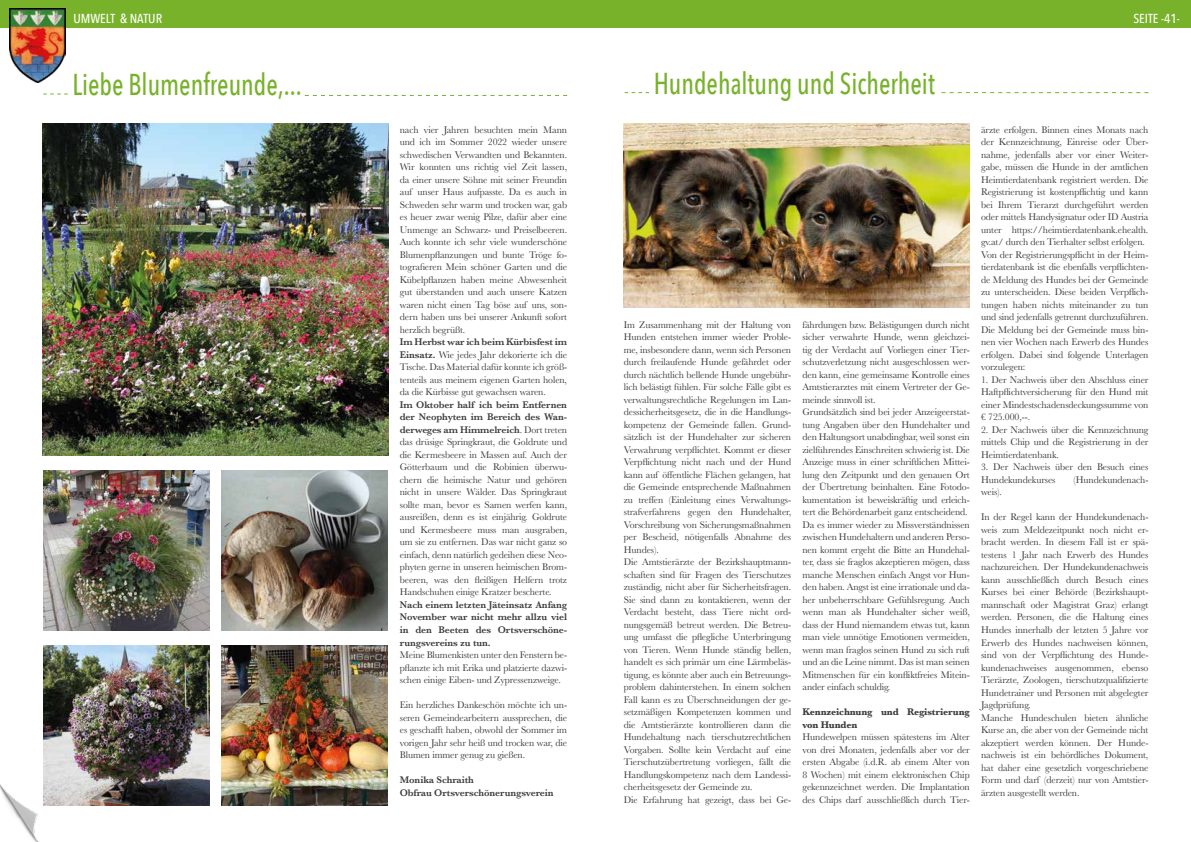
<style>
.page{position:relative;width:1191px;height:842px;background:#fff}
.page>*{position:absolute;margin:0;border:0;box-sizing:border-box;transform-origin:0 0}
.t1{font:500 30.2px "Avenir Next Condensed";color:#78b22b;scale:.87 1}
.t2{font:500 13px "Avenir Next Condensed";color:#fff}
.t3{font:10px/12.5px "Baskerville";letter-spacing:-.01em;color:#3c3c3b;text-align:justify}
.t4{font:600 10px/12.5px "Baskerville";letter-spacing:-.01em;color:#3c3c3b;text-align:justify}
.t5{font:700 10px/12.5px "Baskerville";letter-spacing:-.01em;color:#3c3c3b}
.s1{font-weight:600}
</style>
<div class="page">
<div style="left:0;top:0;width:1191px;height:28px;background:#78b22b"></div>
<img style="left:9px;top:9px;width:57px;height:66px">
<img style="left:0;top:784px;width:126px;height:58px">
<img style="left:24px;top:48px;width:44px;height:47px">
<svg style="left:305px;top:95px;width:262px;height:1px"></svg>
<img style="left:43px;top:124px;width:345px;height:331px">
<img style="left:43px;top:471px;width:167px;height:159px">
<img style="left:221px;top:471px;width:167px;height:159px">
<img style="left:43px;top:646px;width:167px;height:159px">
<img style="left:221px;top:646px;width:167px;height:159px">
<svg style="left:624px;top:92px;width:25px;height:1px"></svg>
<svg style="left:941px;top:92px;width:207px;height:1px"></svg>
<img style="left:623px;top:124px;width:347px;height:184px">
<h2 class="t2" style="left:73px;top:11px;width:90px">UMWELT &amp; NATUR</h2>
<h2 class="t2" style="left:1133px;top:11px;width:48px">SEITE -41-</h2>
<h1 class="t1" style="left:72px;top:66px;width:265px">Liebe Blumenfreunde,...</h1>
<p class="t3" style="left:400px;top:124px;width:169px">nach vier Jahren besuchten mein Mann und ich im Sommer 2022 wieder unsere schwedischen Verwandten und Bekannten.<br>Wir konnten uns richtig viel Zeit lassen, da einer unsere Söhne mit seiner Freundin auf unser Haus aufpasste. Da es auch in Schweden sehr warm und trocken war, gab es heuer zwar wenig Pilze, dafür aber eine Unmenge an Schwarz- und Preiselbeeren.<br>Auch konnte ich sehr viele wunderschöne Blumenpflanzungen und bunte Tröge fo&shy;tografieren Mein schöner Garten und die Kübelpflanzen haben meine Abwesenheit gut überstanden und auch unsere Katzen waren nicht einen Tag böse auf uns, son&shy;dern haben uns bei unserer Ankunft sofort herzlich begrüßt.</p>
<p class="t3" style="left:400px;top:336px;width:169px"><span class="s1">Im Herbst war ich beim Kürbisfest im Einsatz.</span> Wie jedes Jahr dekorierte ich die Tische. Das Material dafür konnte ich größ&shy;tenteils aus meinem eigenen Garten holen, da die Kürbisse gut gewachsen waren.</p>
<p class="t3" style="left:400px;top:399px;width:169px"><span class="s1">Im Oktober half ich beim Entfernen der Neophyten im Bereich des Wan&shy;derweges am Himmelreich</span>. Dort treten das drüsige Springkraut, die Goldrute und die Kermesbeere in Massen auf. Auch der Götterbaum und die Robinien überwu&shy;chern die heimische Natur und gehören nicht in unsere Wälder. Das Springkraut sollte man, bevor es Samen werfen kann, ausreißen, denn es ist einjährig. Goldrute und Kermesbeere muss man ausgraben, um sie zu entfernen. Das war nicht ganz so einfach, denn natürlich gedeihen diese Neo&shy;phyten gerne in unseren heimischen Brom&shy;beeren, was den fleißigen Helfern trotz Handschuhen einige Kratzer bescherte.</p>
<p class="t4" style="left:400px;top:598px;width:169px">Nach einem letzten Jäteinsatz Anfang November war nicht mehr allzu viel in den Beeten des Ortsverschöne&shy;rungsvereins zu tun.</p>
<p class="t3" style="left:400px;top:649px;width:169px">Meine Blumenkisten unter den Fenstern be&shy;pflanzte ich mit Erika und platzierte dazwi&shy;schen einige Eiben- und Zypressenzweige.</p>
<p class="t3" style="left:400px;top:699px;width:169px">Ein herzliches Dankeschön möchte ich un&shy;seren Gemeindearbeitern aussprechen, die es geschafft haben, obwohl der Sommer im vorigen Jahr sehr heiß und trocken war, die Blumen immer genug zu gießen.</p>
<p class="t4" style="left:400px;top:773px;width:155px">Monika Schraith<br>Obfrau Ortsverschönerungsverein</p>
<h1 class="t1" style="left:653px;top:65px;width:325px">Hundehaltung und Sicherheit</h1>
<p class="t3" style="left:624px;top:319px;width:169px;text-align:left">Im Zusammenhang mit der Haltung von Hunden entstehen immer wieder Proble&shy;me, insbesondere dann, wenn sich Personen durch freilaufende Hunde gefährdet oder durch nächtlich bellende Hunde ungebühr&shy;lich belästigt fühlen. Für solche Fälle gibt es verwaltungsrechtliche Regelungen im Lan&shy;dessicherheitsgesetz, die in die Handlungs&shy;kompetenz der Gemeinde fallen. Grund&shy;sätzlich ist der Hundehalter zur sicheren Verwahrung verpflichtet. Kommt er dieser Verpflichtung nicht nach und der Hund kann auf öffentliche Flächen gelangen, hat die Gemeinde entsprechende Maßnahmen zu treffen (Einleitung eines Verwaltungs&shy;strafverfahrens gegen den Hundehalter, Vorschreibung von Sicherungsmaßnahmen per Bescheid, nötigenfalls Abnahme des Hundes).<br>Die Amtstierärzte der Bezirkshauptmann&shy;schaften sind für Fragen des Tierschutzes zuständig, nicht aber für Sicherheitsfragen.<br>Sie sind dann zu kontaktieren, wenn der Verdacht besteht, dass Tiere nicht ord&shy;nungsgemäß betreut werden. Die Betreu&shy;ung umfasst die pflegliche Unterbringung von Tieren. Wenn Hunde ständig bellen, handelt es sich primär um eine Lärmbeläs&shy;tigung, es könnte aber auch ein Betreuungs&shy;problem dahinterstehen. In einem solchen Fall kann es zu Überschneidungen der ge&shy;setzmäßigen Kompetenzen kommen und die Amtstierärzte kontrollieren dann die Hundehaltung nach tierschutzrechtlichen Vorgaben. Sollte kein Verdacht auf eine Tierschutzübertretung vorliegen, fällt die Handlungskompetenz nach dem Landessi&shy;cherheitsgesetz der Gemeinde zu.<br>Die Erfahrung hat gezeigt, dass bei Ge-</p>
<p class="t3" style="left:802px;top:319px;width:169px;text-align:left">fährdungen bzw. Belästigungen durch nicht sicher verwahrte Hunde, wenn gleichzei&shy;tig der Verdacht auf Vorliegen einer Tier&shy;schutzverletzung nicht ausgeschlossen wer&shy;den kann, eine gemeinsame Kontrolle eines Amtstierarztes mit einem Vertreter der Ge&shy;meinde sinnvoll ist.<br>Grundsätzlich sind bei jeder Anzeigeerstat&shy;tung Angaben über den Hundehalter und den Haltungsort unabdingbar, weil sonst ein zielführendes Einschreiten schwierig ist. Die Anzeige muss in einer schriftlichen Mittei&shy;lung den Zeitpunkt und den genauen Ort der Übertretung beinhalten. Eine Fotodo&shy;kumentation ist beweiskräftig und erleich&shy;tert die Behördenarbeit ganz entscheidend.<br>Da es immer wieder zu Missverständnissen zwischen Hundehaltern und anderen Perso&shy;nen kommt ergeht die Bitte an Hundehal&shy;ter, dass sie fraglos akzeptieren mögen, dass manche Menschen einfach Angst vor Hun&shy;den haben. Angst ist eine irrationale und da&shy;her unbeherrschbare Gefühlsregung. Auch wenn man als Hundehalter sicher weiß, dass der Hund niemandem etwas tut, kann man viele unnötige Emotionen vermeiden, wenn man fraglos seinen Hund zu sich ruft und an die Leine nimmt. Das ist man seinen Mitmenschen für ein konfliktfreies Mitein&shy;ander einfach schuldig.</p>
<p class="t5" style="left:802px;top:706px;width:169px">Kennzeichnung und Registrierung von Hunden</p>
<p class="t3" style="left:802px;top:731px;width:169px">Hundewelpen müssen spätestens im Alter von drei Monaten, jedenfalls aber vor der ersten Abgabe (i.d.R. ab einem Alter von 8 Wochen) mit einem elektronischen Chip gekennzeichnet werden. Die Implantation des Chips darf ausschließlich durch Tier-</p>
<p class="t3" style="left:981px;top:124px;width:169px;text-align:left">ärzte erfolgen. Binnen eines Monats nach der Kennzeichnung, Einreise oder Über&shy;nahme, jedenfalls aber vor einer Weiter&shy;gabe, müssen die Hunde in der amtlichen Heimtierdatenbank registriert werden. Die Registrierung ist kostenpflichtig und kann bei Ihrem Tierarzt durchgeführt werden oder mittels Handysignatur oder ID Austria unter https://heimtierdatenbank.ehealth. gv.at/ durch den Tierhalter selbst erfolgen.<br>Von der Registrierungspflicht in der Heim&shy;tierdatenbank ist die ebenfalls verpflichten&shy;de Meldung des Hundes bei der Gemeinde zu unterscheiden. Diese beiden Verpflich&shy;tungen haben nichts miteinander zu tun und sind jedenfalls getrennt durchzuführen.<br>Die Meldung bei der Gemeinde muss bin&shy;nen vier Wochen nach Erwerb des Hundes erfolgen. Dabei sind folgende Unterlagen vorzulegen:</p>
<p class="t3" style="left:981px;top:374px;width:169px">1. Der Nachweis über den Abschluss einer Haftpflichtversicherung für den Hund mit einer Mindestschadensdeckungssumme von € 725.000,--.</p>
<p class="t3" style="left:981px;top:424px;width:169px">2. Der Nachweis über die Kennzeichnung mittels Chip und die Registrierung in der Heimtierdatenbank.</p>
<p class="t3" style="left:981px;top:461px;width:169px">3. Der Nachweis über den Besuch eines<br>Hundekundekurses</p>
<p class="t3" style="left:1073px;top:474px;width:76px">(Hundekundenach-</p>
<p class="t3" style="left:981px;top:486px;width:22px">weis).</p>
<p class="t3" style="left:981px;top:511px;width:169px;text-align:left">In der Regel kann der Hundekundenach&shy;weis zum Meldezeitpunkt noch nicht er&shy;bracht werden. In diesem Fall ist er spä&shy;testens 1 Jahr nach Erwerb des Hundes nachzureichen. Der Hundekundenachweis kann ausschließlich durch Besuch eines Kurses bei einer Behörde (Bezirkshaupt&shy;mannschaft oder Magistrat Graz) erlangt werden. Personen, die die Haltung eines Hundes innerhalb der letzten 5 Jahre vor Erwerb des Hundes nachweisen können, sind von der Verpflichtung des Hunde&shy;kundenachweises ausgenommen, ebenso Tierärzte, Zoologen, tierschutzqualifizierte Hundetrainer und Personen mit abgelegter Jagdprüfung.<br>Manche Hundeschulen bieten ähnliche Kurse an, die aber von der Gemeinde nicht akzeptiert werden können. Der Hunde&shy;nachweis ist ein behördliches Dokument, hat daher eine gesetzlich vorgeschriebene Form und darf (derzeit) nur von Amtstier&shy;ärzten ausgestellt werden.</p>
</div>
